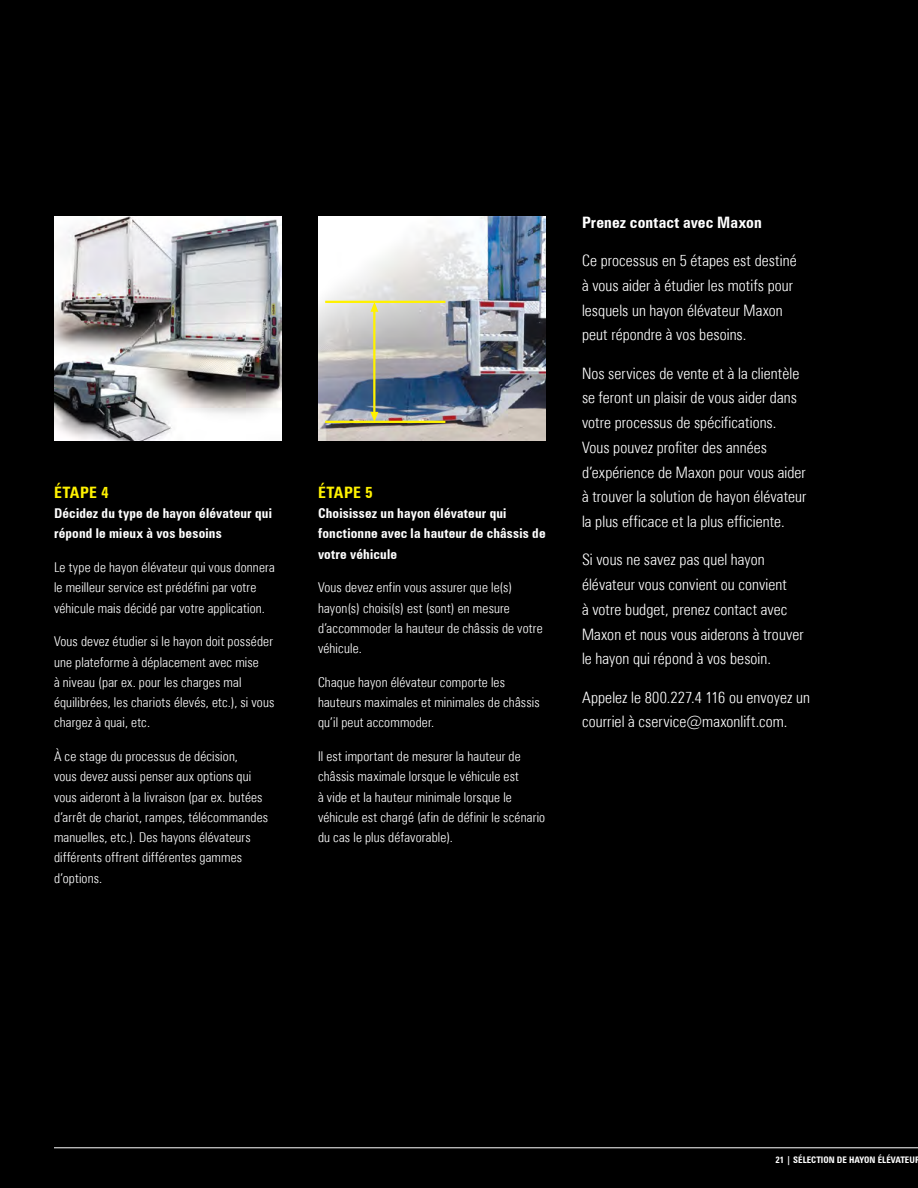
<style>
.page{position:relative;width:918px;height:1188px;background:#000}
.page>*{position:absolute;margin:0;border:0;box-sizing:border-box;transform-origin:0 0}
.t1{font:300 condensed 15.75px/24.8px "Zurich BT";letter-spacing:.005em;color:#fff}
.t2{font:700 condensed 15.75px "Zurich BT";letter-spacing:.01em;color:#fff}
.t3{font:700 condensed 15.75px "Zurich BT";letter-spacing:.025em;color:#fff200}
.t4{font:300 condensed 13.5px/20.2px "Zurich BT";letter-spacing:.01em;color:#fff}
.t5{font:700 condensed 13.5px/20.2px "Zurich BT";letter-spacing:.015em;color:#fff}
.t6{font:700 condensed 9px "Zurich BT";color:#fff}
</style>
<div class="page">
<img style="left:54px;top:216px;width:228px;height:225px">
<img style="left:318px;top:216px;width:228px;height:225px">
<hr style="left:54px;top:1147px;width:864px;height:1px;background:#fff">
<hr style="left:325px;top:301px;width:120px;height:2px;background:#fff200">
<hr style="left:325px;top:421px;width:120px;height:2px;background:#fff200">
<hr style="left:373px;top:307px;width:2px;height:110px;background:#fff200">
<svg style="left:371px;top:303px;width:7px;height:9px"></svg>
<svg style="left:371px;top:412px;width:7px;height:9px"></svg>
<p class="t3" style="left:54px;top:483px;width:56px">ÉTAPE 4</p>
<p class="t5" style="left:54px;top:503px;width:219px">Décidez du type de hayon élévateur qui répond le mieux à vos besoins</p>
<p class="t4" style="left:54px;top:557px;width:222px">Le type de hayon élévateur qui vous donnera le meilleur service est prédéfini par votre véhicule mais décidé par votre application.</p>
<p class="t4" style="left:54px;top:631px;width:222px">Vous devez étudier si le hayon doit posséder une plateforme à déplacement avec mise<br>à niveau (par ex. pour les charges mal équilibrées, les chariots élevés, etc.), si vous chargez à quai, etc.</p>
<p class="t4" style="left:54px;top:746px;width:216px">À ce stage du processus de décision,<br>vous devez aussi penser aux options qui vous aideront à la livraison (par ex. butées d’arrêt de chariot, rampes, télécommandes manuelles, etc.). Des hayons élévateurs différents offrent différentes gammes d’options.</p>
<p class="t3" style="left:318px;top:483px;width:56px">ÉTAPE 5</p>
<p class="t5" style="left:318px;top:503px;width:229px">Choisissez un hayon élévateur qui fonctionne avec la hauteur de châssis de votre véhicule</p>
<p class="t4" style="left:318px;top:577px;width:226px">Vous devez enfin vous assurer que le(s) hayon(s) choisi(s) est (sont) en mesure d’accommoder la hauteur de châssis de votre véhicule.</p>
<p class="t4" style="left:318px;top:672px;width:223px">Chaque hayon élévateur comporte les hauteurs maximales et minimales de châssis qu’il peut accommoder.</p>
<p class="t4" style="left:318px;top:746px;width:229px">Il est important de mesurer la hauteur de châssis maximale lorsque le véhicule est<br>à vide et la hauteur minimale lorsque le véhicule est chargé (afin de définir le scénario du cas le plus défavorable).</p>
<p class="t2" style="left:582px;top:213px;width:181px">Prenez contact avec Maxon</p>
<p class="t1" style="left:582px;top:248px;width:216px">Ce processus en 5 étapes est destiné à vous aider à étudier les motifs pour lesquels un hayon élévateur Maxon peut répondre à vos besoins.</p>
<p class="t1" style="left:582px;top:361px;width:226px">Nos services de vente et à la clientèle se feront un plaisir de vous aider dans votre processus de spécifications.<br>Vous pouvez profiter des années d’expérience de Maxon pour vous aider à trouver la solution de hayon élévateur la plus efficace et la plus efficiente.</p>
<p class="t1" style="left:582px;top:547px;width:223px">Si vous ne savez pas quel hayon élévateur vous convient ou convient<br>à votre budget, prenez contact avec Maxon et nous vous aiderons à trouver le hayon qui répond à vos besoin.</p>
<p class="t1" style="left:582px;top:685px;width:229px">Appelez le 800.227.4 116 ou envoyez un courriel à cservice@maxonlift.com.</p>
<p class="t6" style="left:776px;top:1155px;width:146px">21 | SÉLECTION DE HAYON ÉLÉVATEUR</p>
</div>
